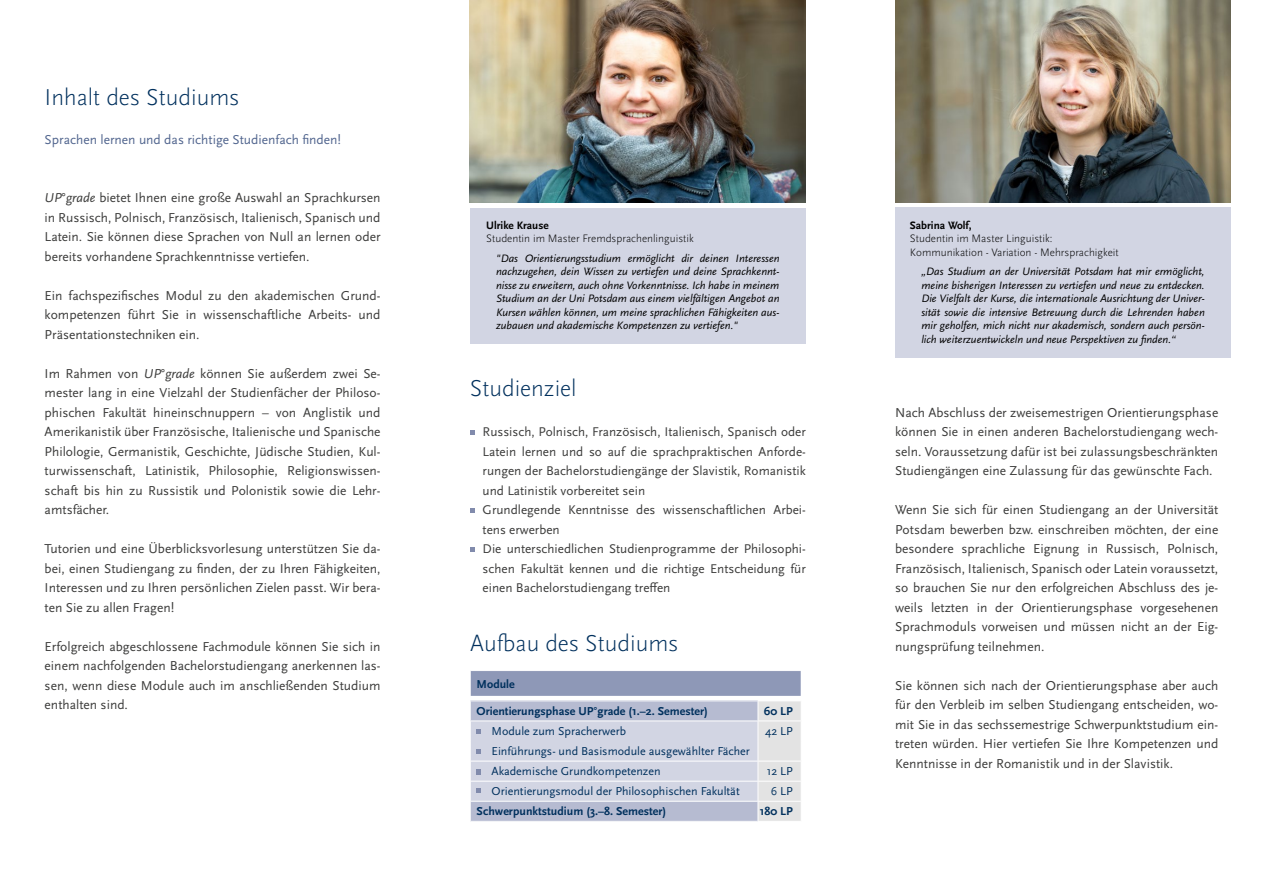
<style>
.page{position:relative;width:1263px;height:893px;background:#fff}
.page>*{position:absolute;margin:0;border:0;box-sizing:border-box;transform-origin:0 0}
.t1{font:300 24px "Scala Sans Pro";color:#00305d}
.t2{font:13.5px/19.5px "Scala Sans Pro";color:#3c3c3b;text-align:justify}
.t3{font:13.5px "Scala Sans Pro";color:#51658e}
.t4{font:13.2px/19.5px "Scala Sans Pro";color:#3c3c3b}
.t5{font:12px/20.1px "Scala Sans Pro";color:#00305d}
.t6{font:700 12px "Scala Sans Pro";color:#00305d}
.t7{font:italic 11.25px/13.5px "Scala Sans Pro";color:#000;text-align:justify}
.t8{font:300 11.25px/13.5px "Scala Sans Pro";color:#000}
.t9{font:700 11.25px "Scala Sans Pro";color:#000}
.s1{font-style:italic}
</style>
<div class="page">
<svg style="left:470px;top:430px;width:4px;height:5px"></svg>
<svg style="left:470px;top:509px;width:4px;height:4px"></svg>
<svg style="left:470px;top:547px;width:4px;height:5px"></svg>
<svg style="left:470px;top:671px;width:331px;height:150px;background:#c5c9d9"></svg>
<div style="left:470px;top:208px;width:335px;height:135px;background:#d2d5e3"></div>
<div style="left:895px;top:208px;width:335px;height:150px;background:#d2d5e3"></div>
<img style="left:895px;top:0;width:336px;height:202px">
<img style="left:470px;top:0;width:336px;height:202px">
<h1 class="t1" style="left:45px;top:83px;width:197px">Inhalt des Studiums</h1>
<p class="t3" style="left:45px;top:131px;width:298px">Sprachen lernen und das richtige Studienfach finden!</p>
<p class="t2" style="left:45px;top:188px;width:337px"><span class="s1">UP°grade</span> bietet Ihnen eine große Auswahl an Sprachkursen in Russisch, Polnisch, Französisch, Italienisch, Spanisch und Latein. Sie können diese Sprachen von Null an lernen oder bereits vorhandene Sprachkenntnisse vertiefen.</p>
<p class="t2" style="left:45px;top:285px;width:337px">Ein fachspezifisches Modul zu den akademischen Grund&shy;kompetenzen führt Sie in wissenschaftliche Arbeits- und Präsentationstechniken ein.</p>
<p class="t2" style="left:45px;top:363px;width:337px">Im Rahmen von <span class="s1">UP°grade</span> können Sie außerdem zwei Se&shy;mester lang in eine Vielzahl der Studienfächer der Philoso&shy;phischen Fakultät hineinschnuppern – von Anglistik und Amerikanistik über Französische, Italienische und Spanische Philologie, Germanistik, Geschichte, Jüdische Studien, Kul&shy;turwissenschaft, Latinistik, Philosophie, Religionswissen&shy;schaft bis hin zu Russistik und Polonistik sowie die Lehr&shy;amtsfächer.</p>
<p class="t2" style="left:45px;top:539px;width:337px">Tutorien und eine Überblicksvorlesung unterstützen Sie da&shy;bei, einen Studiengang zu finden, der zu Ihren Fähigkeiten, Interessen und zu Ihren persönlichen Zielen passt. Wir bera&shy;ten Sie zu allen Fragen!</p>
<p class="t2" style="left:45px;top:636px;width:337px">Erfolgreich abgeschlossene Fachmodule können Sie sich in einem nachfolgenden Bachelorstudiengang anerkennen las&shy;sen, wenn diese Module auch im anschließenden Studium enthalten sind.</p>
<p class="t9" style="left:486px;top:218px;width:64px">Ulrike Krause</p>
<p class="t8" style="left:486px;top:232px;width:209px">Studentin im Master Fremdsprachenlinguistik</p>
<p class="t7" style="left:496px;top:251px;width:285px">"Das Orientierungsstudium ermöglicht dir deinen Interessen nachzugehen, dein Wissen zu vertiefen und deine Sprachkennt&shy;nisse zu erweitern, auch ohne Vorkenntnisse. Ich habe in meinem Studium an der Uni Potsdam aus einem vielfältigen Angebot an Kursen wählen können, um meine sprachlichen Fähigkeiten aus&shy;zubauen und akademische Kompetenzen zu vertiefen."</p>
<h1 class="t1" style="left:470px;top:374px;width:108px">Studienziel</h1>
<p class="t4" style="left:483px;top:422px;width:325px">Russisch, Polnisch, Französisch, Italienisch, Spanisch oder Latein lernen und so auf die sprachpraktischen Anforde&shy;rungen der Bachelorstudiengänge der Slavistik, Romanistik und Latinistik vorbereitet sein<br>Grundlegende Kenntnisse des wissenschaftlichen Arbei&shy;tens erwerben<br>Die unterschiedlichen Studienprogramme der Philosophi&shy;schen Fakultät kennen und die richtige Entscheidung für einen Bachelorstudiengang treffen</p>
<h1 class="t1" style="left:470px;top:629px;width:210px">Aufbau des Studiums</h1>
<p class="t6" style="left:477px;top:677px;width:40px">Module</p>
<p class="t6" style="left:477px;top:704px;width:233px">Orientierungsphase UP°grade (1.–2. Semester)</p>
<p class="t6" style="left:764px;top:704px;width:30px">60 LP</p>
<p class="t5" style="left:491px;top:721px;width:136px">Module zum Spracherwerb</p>
<p class="t5" style="left:765px;top:721px;width:29px">42 LP</p>
<p class="t5" style="left:491px;top:741px;width:260px">Einführungs- und Basismodule ausgewählter Fächer<br>Akademische Grundkompetenzen</p>
<p class="t5" style="left:767px;top:761px;width:27px">12 LP</p>
<p class="t5" style="left:492px;top:781px;width:250px">Orientierungsmodul der Philosophischen Fakultät</p>
<p class="t5" style="left:771px;top:781px;width:23px">6 LP</p>
<p class="t6" style="left:477px;top:804px;width:191px">Schwerpunktstudium (3.–8. Semester)</p>
<p class="t6" style="left:760px;top:804px;width:34px">180 LP</p>
<p class="t9" style="left:910px;top:218px;width:63px">Sabrina Wolf,</p>
<p class="t8" style="left:910px;top:232px;width:210px">Studentin im Master Linguistik:<br>Kommunikation - Variation - Mehrsprachigkeit</p>
<p class="t7" style="left:921px;top:265px;width:285px">„Das Studium an der Universität Potsdam hat mir ermöglicht, meine bisherigen Interessen zu vertiefen und neue zu entdecken.<br>Die Vielfalt der Kurse, die internationale Ausrichtung der Univer&shy;sität sowie die intensive Betreuung durch die Lehrenden haben mir geholfen, mich nicht nur akademisch, sondern auch persön&shy;lich weiterzuentwickeln und neue Perspektiven zu finden.“</p>
<p class="t2" style="left:895px;top:402px;width:325px">Nach Abschluss der zweisemestrigen Orientierungsphase können Sie in einen anderen Bachelorstudiengang wech&shy;seln. Voraussetzung dafür ist bei zulassungsbeschränkten Studiengängen eine Zulassung für das gewünschte Fach.</p>
<p class="t2" style="left:895px;top:500px;width:325px">Wenn Sie sich für einen Studiengang an der Universität Potsdam bewerben bzw. einschreiben möchten, der eine besondere sprachliche Eignung in Russisch, Polnisch, Französisch, Italienisch, Spanisch oder Latein voraussetzt, so brauchen Sie nur den erfolgreichen Abschluss des je&shy;weils letzten in der Orientierungsphase vorgesehenen Sprachmoduls vorweisen und müssen nicht an der Eig&shy;nungsprüfung teilnehmen.</p>
<p class="t2" style="left:895px;top:675px;width:325px">Sie können sich nach der Orientierungsphase aber auch für den Verbleib im selben Studiengang entscheiden, wo&shy;mit Sie in das sechssemestrige Schwerpunktstudium ein&shy;treten würden. Hier vertiefen Sie Ihre Kompetenzen und Kenntnisse in der Romanistik und in der Slavistik.</p>
</div>
